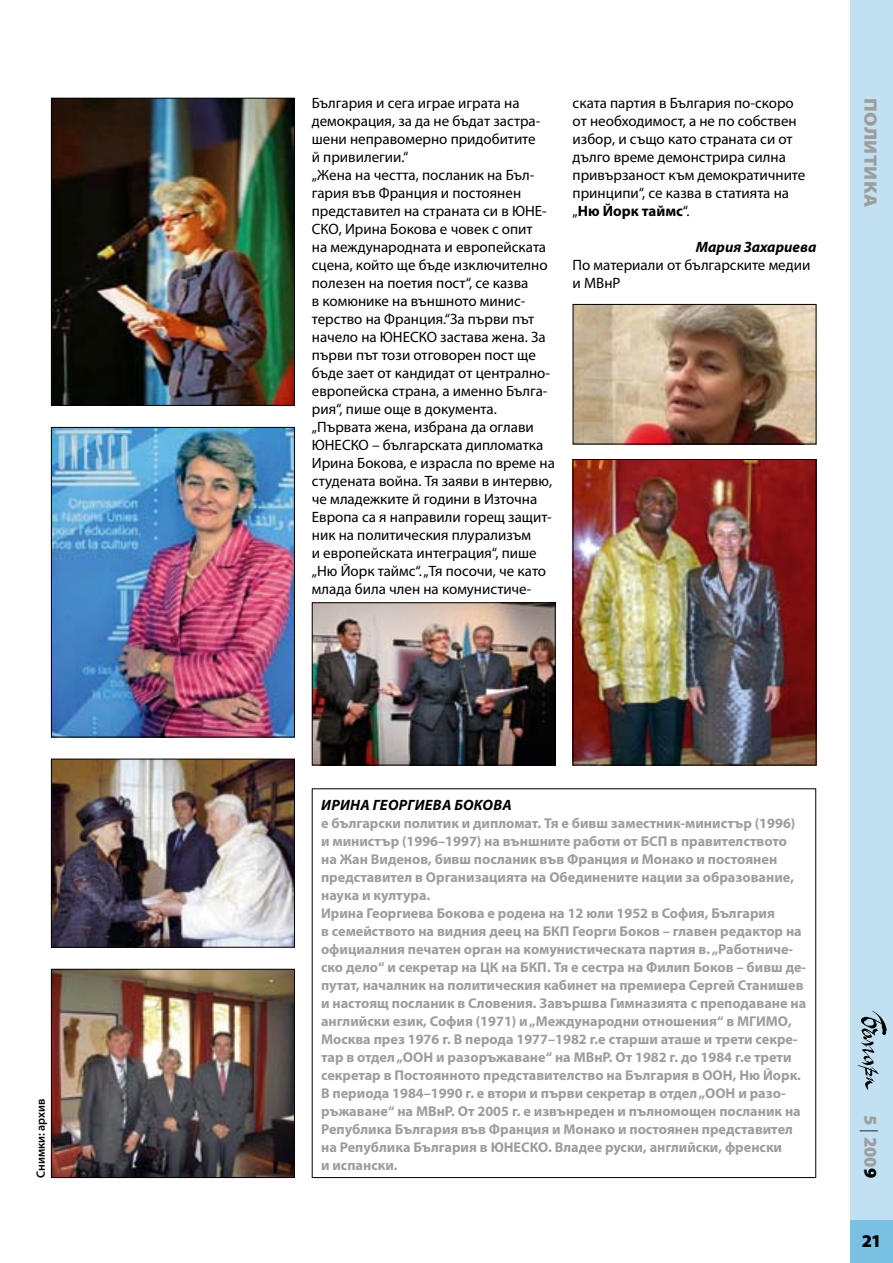
<style>
.page{position:relative;width:893px;height:1263px;background:#fff}
.page>*{position:absolute;margin:0;border:0;box-sizing:border-box;transform-origin:0 0}
.t1{font:900 18px "Myriad Pro";color:#9c9d9d;scale:1.1 1}
.t2{font:900 18px "Myriad Pro";color:#9c9d9d}
.t3{font:900 18px "Myriad Pro";color:#000}
.t4{font:15px/18px "Myriad Pro";color:#000}
.t5{font:italic 700 15px "Myriad Pro";color:#000}
.t6{font:700 14.25px/18px "Myriad Pro";color:#9c9d9d}
.t7{font:600 12px "Myriad Pro";color:#000}
.s1{font-weight:700}
.s2{font-weight:300;color:#000}
.s3{color:#000}
</style>
<div class="page">
<div style="left:850px;top:0;width:43px;height:1263px;background:#c1e0f2"></div>
<div style="left:850px;top:1220px;width:43px;height:43px;background:#79c1e3"></div>
<img style="left:857px;top:1010px;width:29px;height:80px">
<img style="left:314px;top:604px;width:240px;height:159px">
<div style="left:312px;top:602px;width:244px;height:163px;border:1px solid #000"></div>
<img style="left:53px;top:971px;width:240px;height:205px">
<div style="left:51px;top:969px;width:244px;height:209px;border:1px solid #000"></div>
<img style="left:575px;top:459px;width:242px;height:306px">
<div style="left:573px;top:459px;width:243px;height:306px;border:1px solid #000"></div>
<img style="left:53px;top:100px;width:240px;height:304px">
<div style="left:51px;top:98px;width:244px;height:308px;border:1px solid #000"></div>
<img style="left:53px;top:761px;width:240px;height:184px">
<div style="left:51px;top:759px;width:244px;height:188px;border:1px solid #000"></div>
<img style="left:53px;top:429px;width:240px;height:306px">
<div style="left:51px;top:427px;width:244px;height:310px;border:1px solid #000"></div>
<img style="left:575px;top:306px;width:239px;height:136px">
<div style="left:573px;top:304px;width:243px;height:140px;border:1px solid #000"></div>
<p class="t7" style="left:33px;top:1178px;width:81px;rotate:-90deg">Снимки: архив</p>
<p class="t4" style="left:312px;top:94px;width:245px">България и сега играе играта на демокрация, за да не бъдат застра&shy;шени неправомерно придобитите<br>й привилегии.“<br>„Жена на честта, посланик на Бъл&shy;гария във Франция и постоянен представител на страната си в ЮНЕ-<br>СКО, Ирина Бокова е човек с опит<br>на международната и европейската сцена, който ще бъде изключително полезен на поетия пост“, се казва<br>в комюнике на външното минис&shy;терство на Франция.“За първи път начело на ЮНЕСКО застава жена. За първи път този отговорен пост ще бъде зает от кандидат от централно&shy;европейска страна, а именно Бълга&shy;рия“, пише още в документа. „Първата жена, избрана да оглави<br>ЮНЕСКО – българската дипломатка<br>Ирина Бокова, е израсла по време на студената война. Тя заяви в интервю, че младежките й години в Източна<br>Европа са я направили горещ защит&shy;ник на политическия плурализъм<br>и европейската интеграция“, пише „Ню Йорк таймс“. „Тя посочи, че като млада била член на комунистиче-</p>
<p class="t4" style="left:573px;top:94px;width:234px">ската партия в България по-скоро от необходимост, а не по собствен избор, и също като страната си от дълго време демонстрира силна привързаност към демократичните принципи“, се казва в статията на „<span class="s1">Ню Йорк таймс</span>“.</p>
<p class="t5" style="left:696px;top:237px;width:122px">Мария Захариева</p>
<p class="t4" style="left:573px;top:256px;width:239px">По материали от българските медии и МВнР</p>
<p class="t1" style="left:883px;top:98px;width:101px;rotate:90deg">политика</p>
<p class="t5" style="left:321px;top:795px;width:21px">Ирин</p>
<p class="t5" style="left:360px;top:795px;width:30px">а Георгиев</p>
<p class="t5" style="left:442px;top:795px;width:32px">а Боков</p>
<p class="t5" style="left:502px;top:795px;width:10px">а</p>
<p class="t6" style="left:321px;top:814px;width:487px">е български политик и дипломат. Тя е бивш заместник-министър (1996) и министър (1996–1997) на външните работи от БСП в правителството<br>на Жан Виденов, бивш посланик във Франция и Монако и постоянен представител в Организацията на Обединените нации за образование, наука и култура.<br>Ирина Георгиева Бокова е родена на 12 юли 1952 в София, България<br>в семейството на видния деец на БКП Георги Боков – главен редактор на официалния печатен орган на комунистическата партия в. „Работниче&shy;ско дело“ и секретар на ЦК на БКП. Тя е сестра на Филип Боков – бивш де&shy;путат, началник на политическия кабинет на премиера Сергей Станишев и настоящ посланик в Словения. Завършва Гимназията с преподаване на английски език, София (1971) и „Международни отношения“ в МГИ МО, Москва през 1976 г. В перода 1977–1982 г.е старши аташе и трети секре&shy;тар в отдел „ООН и разоръжаване“ на МВнР. От 1982 г. до 1984 г.е трети секретар в Постоянното представителство на България в ООН, Ню Йорк.<br>В периода 1984–1990 г. е втори и първи секретар в отдел „ООН и разо&shy;ръжаване“ на МВнР. От 2005 г. е извънреден и пълномощен посланик на Република България във Франция и Монако и постоянен представител на Република България в ЮНЕСКО. Владее руски, английски, френски<br>и испански.</p>
<p class="t2" style="left:883px;top:1115px;width:64px;rotate:90deg">5 <span class="s2">|</span> 200<span class="s3">9</span></p>
<p class="t3" style="left:862px;top:1229px;width:21px">21</p>
</div>
